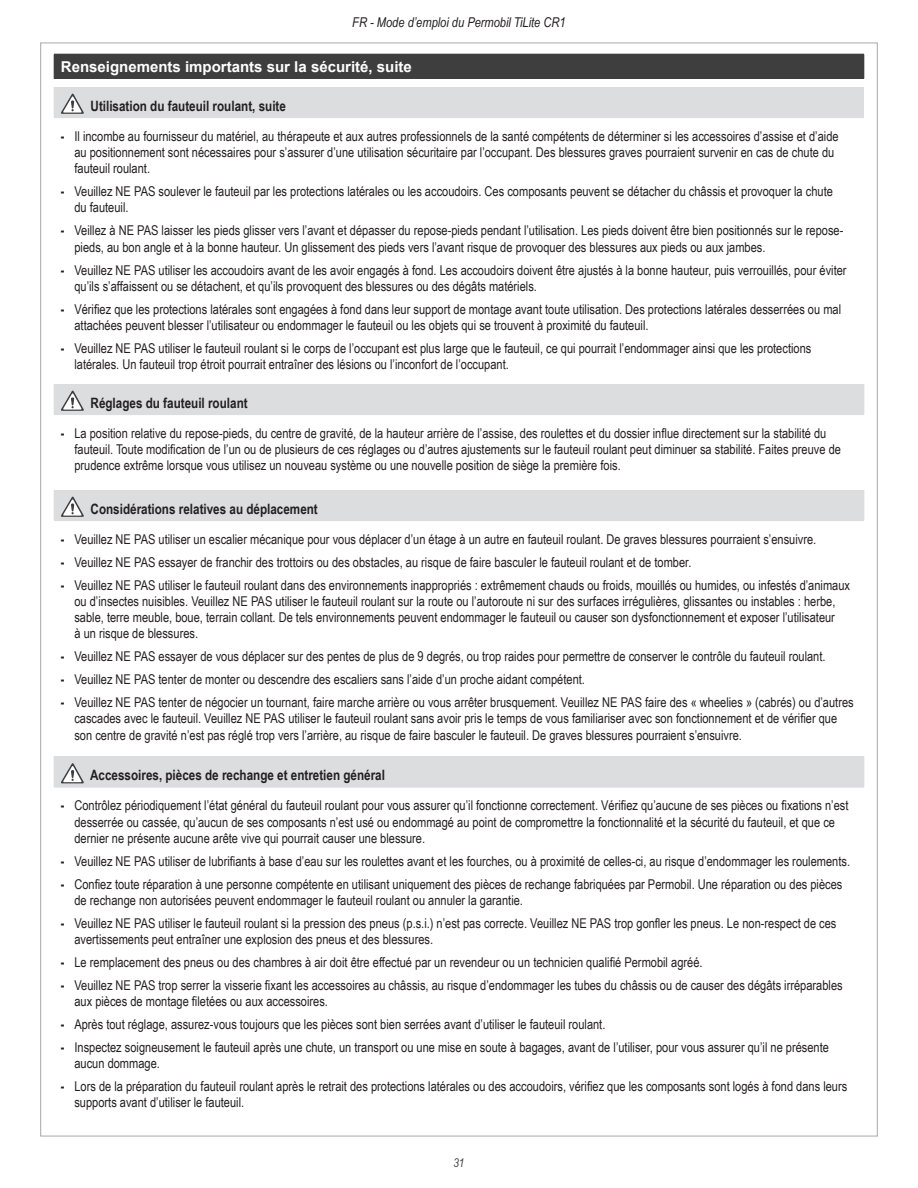
<style>
.page{position:relative;width:918px;height:1188px;background:#fff}
.page>*{position:absolute;margin:0;border:0;box-sizing:border-box;transform-origin:0 0}
.t1{font:700 15px "Arial";color:#fff}
.t2{font:700 14.25px "Arial Narrow";color:#231f20}
.t3{font:13.5px/16.2px "Arial Narrow";color:#231f20}
.t4{font:italic 13.5px "Arial Narrow";color:#231f20}
.t5{font:italic 12px "Arial Narrow";color:#3e3e3f}
.s1{font-weight:700}
</style>
<div class="page">
<div style="left:54px;top:87px;width:810px;height:31px;background:#dcdddf"></div>
<svg style="left:61px;top:94px;width:23px;height:20px"></svg>
<div style="left:54px;top:54px;width:810px;height:25px;background:#3e3e3f"></div>
<svg style="left:864px;top:54px;width:1px;height:25px"></svg>
<div style="left:54px;top:384px;width:810px;height:31px;background:#dcdddf"></div>
<hr style="left:864px;top:384px;width:1px;height:30px;background:#dcdddf">
<svg style="left:61px;top:391px;width:23px;height:20px"></svg>
<div style="left:54px;top:490px;width:810px;height:31px;background:#dcdddf"></div>
<hr style="left:864px;top:490px;width:1px;height:30px;background:#dcdddf">
<svg style="left:61px;top:497px;width:23px;height:20px"></svg>
<div style="left:54px;top:756px;width:810px;height:31px;background:#dcdddf"></div>
<hr style="left:864px;top:756px;width:1px;height:31px;background:#dcdddf">
<hr style="left:54px;top:787px;width:810px;height:1px;background:#dcdddf">
<svg style="left:61px;top:763px;width:23px;height:20px"></svg>
<p class="t4" style="left:352px;top:13px;width:215px">FR - Mode d’emploi du Permobil TiLite CR1</p>
<p class="t1" style="left:61px;top:56px;width:352px">Renseignements importants sur la sécurité, suite</p>
<p class="t2" style="left:91px;top:95px;width:197px">Utilisation du fauteuil roulant, suite</p>
<p class="t3" style="left:74px;top:128px;width:766px;text-indent:-14px"><span class="s1">-</span> Il incombe au fournisseur du matériel, au thérapeute et aux autres professionnels de la santé compétents de déterminer si les accessoires d’assise et d’aide au positionnement sont nécessaires pour s’assurer d’une utilisation sécuritaire par l’occupant. Des blessures graves pourraient survenir en cas de chute du fauteuil roulant.</p>
<p class="t3" style="left:74px;top:183px;width:760px;text-indent:-14px"><span class="s1">-</span> Veuillez NE PAS soulever le fauteuil par les protections latérales ou les accoudoirs. Ces composants peuvent se détacher du châssis et provoquer la chute du fauteuil.</p>
<p class="t3" style="left:74px;top:222px;width:770px;text-indent:-14px"><span class="s1">-</span> Veillez à NE PAS laisser les pieds glisser vers l’avant et dépasser du repose-pieds pendant l’utilisation. Les pieds doivent être bien positionnés sur le repose&shy;pieds, au bon angle et à la bonne hauteur. Un glissement des pieds vers l’avant risque de provoquer des blessures aux pieds ou aux jambes.</p>
<p class="t3" style="left:74px;top:261px;width:774px;text-indent:-14px"><span class="s1">-</span> Veuillez NE PAS utiliser les accoudoirs avant de les avoir engagés à fond. Les accoudoirs doivent être ajustés à la bonne hauteur, puis verrouillés, pour éviter qu’ils s’affaissent ou se détachent, et qu’ils provoquent des blessures ou des dégâts matériels.</p>
<p class="t3" style="left:74px;top:300px;width:768px;text-indent:-14px"><span class="s1">-</span> Vérifiez que les protections latérales sont engagées à fond dans leur support de montage avant toute utilisation. Des protections latérales desserrées ou mal attachées peuvent blesser l’utilisateur ou endommager le fauteuil ou les objets qui se trouvent à proximité du fauteuil.</p>
<p class="t3" style="left:74px;top:339px;width:738px;text-indent:-14px"><span class="s1">-</span> Veuillez NE PAS utiliser le fauteuil roulant si le corps de l’occupant est plus large que le fauteuil, ce qui pourrait l’endommager ainsi que les protections latérales. Un fauteuil trop étroit pourrait entraîner des lésions ou l’inconfort de l’occupant.</p>
<p class="t2" style="left:91px;top:392px;width:159px">Réglages du fauteuil roulant</p>
<p class="t3" style="left:74px;top:425px;width:768px;text-indent:-14px"><span class="s1">-</span> La position relative du repose-pieds, du centre de gravité, de la hauteur arrière de l’assise, des roulettes et du dossier influe directement sur la stabilité du fauteuil. Toute modification de l’un ou de plusieurs de ces réglages ou d’autres ajustements sur le fauteuil roulant peut diminuer sa stabilité. Faites preuve de prudence extrême lorsque vous utilisez un nouveau système ou une nouvelle position de siège la première fois.</p>
<p class="t2" style="left:91px;top:498px;width:229px">Considérations relatives au déplacement</p>
<p class="t3" style="left:61px;top:531px;width:757px"><span class="s1">-</span> Veuillez NE PAS utiliser un escalier mécanique pour vous déplacer d’un étage à un autre en fauteuil roulant. De graves blessures pourraient s’ensuivre.</p>
<p class="t3" style="left:61px;top:554px;width:632px"><span class="s1">-</span> Veuillez NE PAS essayer de franchir des trottoirs ou des obstacles, au risque de faire basculer le fauteuil roulant et de tomber.</p>
<p class="t3" style="left:74px;top:576px;width:777px;text-indent:-14px"><span class="s1">-</span> Veuillez NE PAS utiliser le fauteuil roulant dans des environnements inappropriés : extrêmement chauds ou froids, mouillés ou humides, ou infestés d’animaux ou d’insectes nuisibles. Veuillez NE PAS utiliser le fauteuil roulant sur la route ou l’autoroute ni sur des surfaces irrégulières, glissantes ou instables : herbe, sable, terre meuble, boue, terrain collant. De tels environnements peuvent endommager le fauteuil ou causer son dysfonctionnement et exposer l’utilisateur<br>à un risque de blessures.</p>
<p class="t3" style="left:61px;top:648px;width:766px"><span class="s1">-</span> Veuillez NE PAS essayer de vous déplacer sur des pentes de plus de 9 degrés, ou trop raides pour permettre de conserver le contrôle du fauteuil roulant.</p>
<p class="t3" style="left:61px;top:671px;width:526px"><span class="s1">-</span> Veuillez NE PAS tenter de monter ou descendre des escaliers sans l’aide d’un proche aidant compétent.</p>
<p class="t3" style="left:74px;top:694px;width:781px;text-indent:-14px"><span class="s1">-</span> Veuillez NE PAS tenter de négocier un tournant, faire marche arrière ou vous arrêter brusquement. Veuillez NE PAS faire des « wheelies » (cabrés) ou d’autres cascades avec le fauteuil. Veuillez NE PAS utiliser le fauteuil roulant sans avoir pris le temps de vous familiariser avec son fonctionnement et de vérifier que son centre de gravité n’est pas réglé trop vers l’arrière, au risque de faire basculer le fauteuil. De graves blessures pourraient s’ensuivre.</p>
<p class="t2" style="left:90px;top:765px;width:296px">Accessoires, pièces de rechange et entretien général</p>
<p class="t3" style="left:74px;top:797px;width:776px;text-indent:-14px"><span class="s1">-</span> Contrôlez périodiquement l’état général du fauteuil roulant pour vous assurer qu’il fonctionne correctement. Vérifiez qu’aucune de ses pièces ou fixations n’est desserrée ou cassée, qu’aucun de ses composants n’est usé ou endommagé au point de compromettre la fonctionnalité et la sécurité du fauteuil, et que ce dernier ne présente aucune arête vive qui pourrait causer une blessure.</p>
<p class="t3" style="left:61px;top:852px;width:791px"><span class="s1">-</span> Veuillez NE PAS utiliser de lubrifiants à base d’eau sur les roulettes avant et les fourches, ou à proximité de celles-ci, au risque d’endommager les roulements.</p>
<p class="t3" style="left:74px;top:875px;width:770px;text-indent:-14px"><span class="s1">-</span> Confiez toute réparation à une personne compétente en utilisant uniquement des pièces de rechange fabriquées par Permobil. Une réparation ou des pièces de rechange non autorisées peuvent endommager le fauteuil roulant ou annuler la garantie.</p>
<p class="t3" style="left:74px;top:915px;width:764px;text-indent:-14px"><span class="s1">-</span> Veuillez NE PAS utiliser le fauteuil roulant si la pression des pneus (p.s.i.) n’est pas correcte. Veuillez NE PAS trop gonfler les pneus. Le non-respect de ces avertissements peut entraîner une explosion des pneus et des blessures.</p>
<p class="t3" style="left:61px;top:954px;width:643px"><span class="s1">-</span> Le remplacement des pneus ou des chambres à air doit être effectué par un revendeur ou un technicien qualifié Permobil agréé.</p>
<p class="t3" style="left:74px;top:977px;width:770px;text-indent:-14px"><span class="s1">-</span> Veuillez NE PAS trop serrer la visserie fixant les accessoires au châssis, au risque d’endommager les tubes du châssis ou de causer des dégâts irréparables aux pièces de montage filetées ou aux accessoires.</p>
<p class="t3" style="left:61px;top:1016px;width:546px"><span class="s1">-</span> Après tout réglage, assurez-vous toujours que les pièces sont bien serrées avant d’utiliser le fauteuil roulant.</p>
<p class="t3" style="left:74px;top:1039px;width:756px;text-indent:-14px"><span class="s1">-</span> Inspectez soigneusement le fauteuil après une chute, un transport ou une mise en soute à bagages, avant de l’utiliser, pour vous assurer qu’il ne présente aucun dommage.</p>
<p class="t3" style="left:74px;top:1078px;width:774px;text-indent:-14px"><span class="s1">-</span> Lors de la préparation du fauteuil roulant après le retrait des protections latérales ou des accoudoirs, vérifiez que les composants sont logés à fond dans leurs supports avant d’utiliser le fauteuil.</p>
<p class="t5" style="left:454px;top:1154px;width:12px">31</p>
</div>
